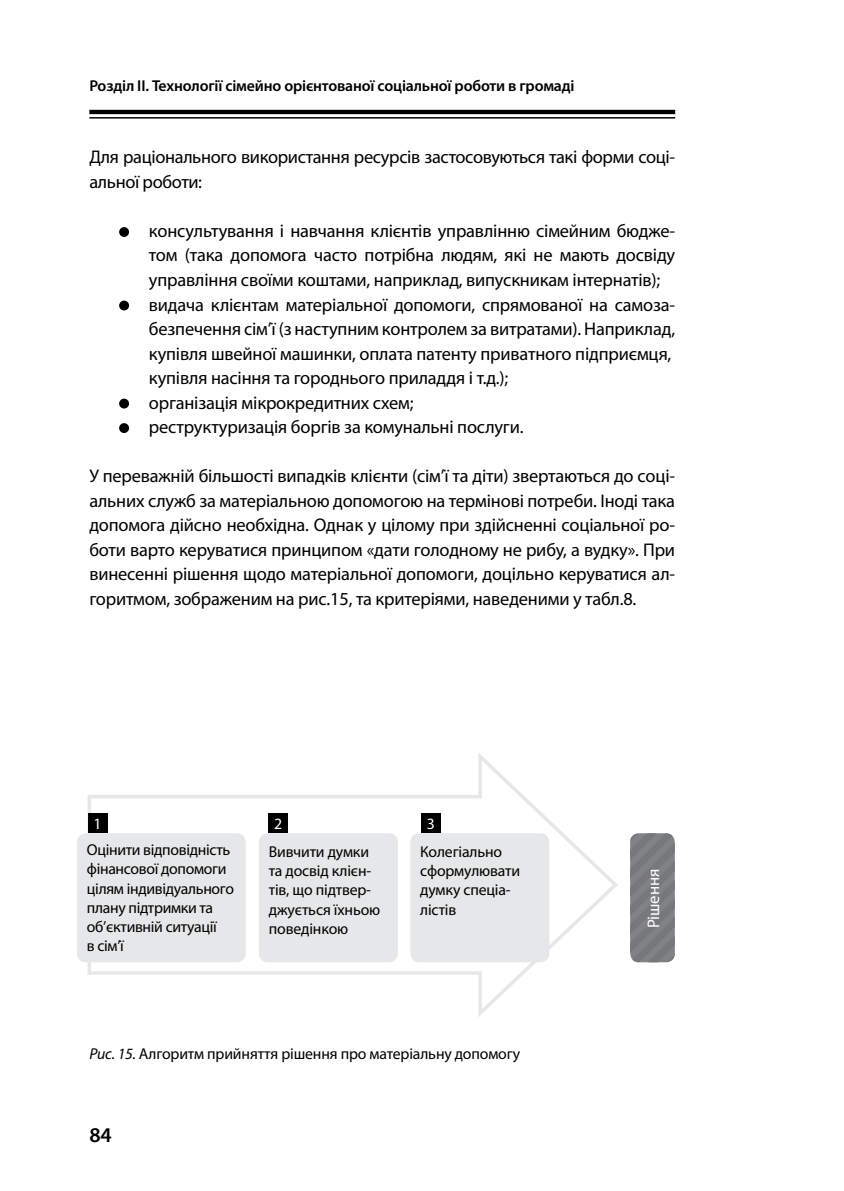
<style>
.page{position:relative;width:844px;height:1191px;background:#fff}
.page>*{position:absolute;margin:0;border:0;box-sizing:border-box;transform-origin:0 0}
.t1{font:600 21px "Myriad Pro";color:#000}
.t2{font:18.38px/24.5px "Myriad Pro";letter-spacing:-.01em;color:#000}
.t3{font:16.8px "Myriad Pro";letter-spacing:-.01em;color:#fff}
.t4{font:15.75px/19.2px "Myriad Pro";letter-spacing:-.015em;color:#000}
.t5{font:600 15.75px "Myriad Pro";letter-spacing:-.01em;color:#000}
.t6{font:15.75px "Myriad Pro";color:#fff}
.s1{font-style:italic}
</style>
<div class="page">
<hr style="left:89px;top:110px;width:586px;height:4px;background:#000">
<hr style="left:89px;top:117px;width:586px;height:2px;background:#000">
<div style="left:119px;top:227px;width:10px;height:10px;background:#000;border-radius:50%"></div>
<div style="left:119px;top:300px;width:10px;height:10px;background:#000;border-radius:50%"></div>
<div style="left:119px;top:398px;width:10px;height:10px;background:#000;border-radius:50%"></div>
<div style="left:119px;top:423px;width:10px;height:10px;background:#000;border-radius:50%"></div>
<svg style="left:87px;top:753px;width:531px;height:264px"></svg>
<div style="left:630px;top:833px;width:44px;height:129px;background:#7a7b7e"></div>
<div style="left:77px;top:833px;width:169px;height:129px;background:#e6e7e8;border-radius:9px"></div>
<div style="left:88px;top:813px;width:19px;height:20px;background:#000"></div>
<div style="left:259px;top:833px;width:139px;height:129px;background:#e6e7e8;border-radius:9px"></div>
<div style="left:268px;top:813px;width:20px;height:20px;background:#000"></div>
<div style="left:410px;top:833px;width:139px;height:129px;background:#e6e7e8;border-radius:9px"></div>
<div style="left:421px;top:813px;width:20px;height:20px;background:#000"></div>
<p class="t5" style="left:89px;top:76px;width:486px">Розділ II. Технології сімейно орієнтованої соціальної роботи в громаді</p>
<p class="t2" style="left:89px;top:145px;width:587px">Для раціонального використання ресурсів застосовуються такі форми соці&shy;альної роботи:</p>
<p class="t2" style="left:149px;top:218px;width:527px">консультування і навчання клієнтів управлінню сімейним бюдже&shy;том (така допомога часто потрібна людям, які не мають досвіду управління своїми коштами, наприклад, випускникам інтернатів); видача клієнтам матеріальної допомоги, спрямованої на самоза&shy;безпечення сім’ї (з наступним контролем за витратами). Наприклад, купівля швейної машинки, оплата патенту приватного підприємця, купівля насіння та городнього приладдя і т.д.);<br>організація мікрокредитних схем;<br>реструктуризація боргів за комунальні послуги.</p>
<p class="t2" style="left:89px;top:463px;width:587px;text-align:justify">У переважній більшості випадків клієнти (сім’ї та діти) звертаються до соці&shy;альних служб за матеріальною допомогою на термінові потреби. Іноді така допомога дійсно необхідна. Однак у цілому при здійсненні соціальної ро&shy;боти варто керуватися принципом «дати голодному не рибу, а вудку». При винесенні рішення щодо матеріальної допомоги, доцільно керуватися ал&shy;горитмом, зображеним на рис.15, та критеріями, наведеними у табл.8.</p>
<p class="t6" style="left:93px;top:814px;width:10px">1</p>
<p class="t4" style="left:87px;top:840px;width:149px">Оцінити відповідність фінансової допомоги цілям індивідуального плану підтримки та об’єктивній ситуації<br>в сім’ї</p>
<p class="t6" style="left:274px;top:814px;width:10px">2</p>
<p class="t4" style="left:269px;top:841px;width:113px">Вивчити думки та досвід клієн&shy;тів, що підтвер&shy;джується їхньою поведінкою</p>
<p class="t6" style="left:427px;top:814px;width:10px">3</p>
<p class="t4" style="left:420px;top:841px;width:101px">Колегіально сформулювати думку спеціа&shy;лістів</p>
<p class="t4" style="left:89px;top:1043px;width:432px"><span class="s1">Рис. 15.</span> Алгоритм прийняття рішення про матеріальну допомогу</p>
<p class="t1" style="left:89px;top:1121px;width:24px">84</p>
<p class="t3" style="left:643px;top:928px;width:61px;rotate:-90deg">Рішення</p>
</div>
